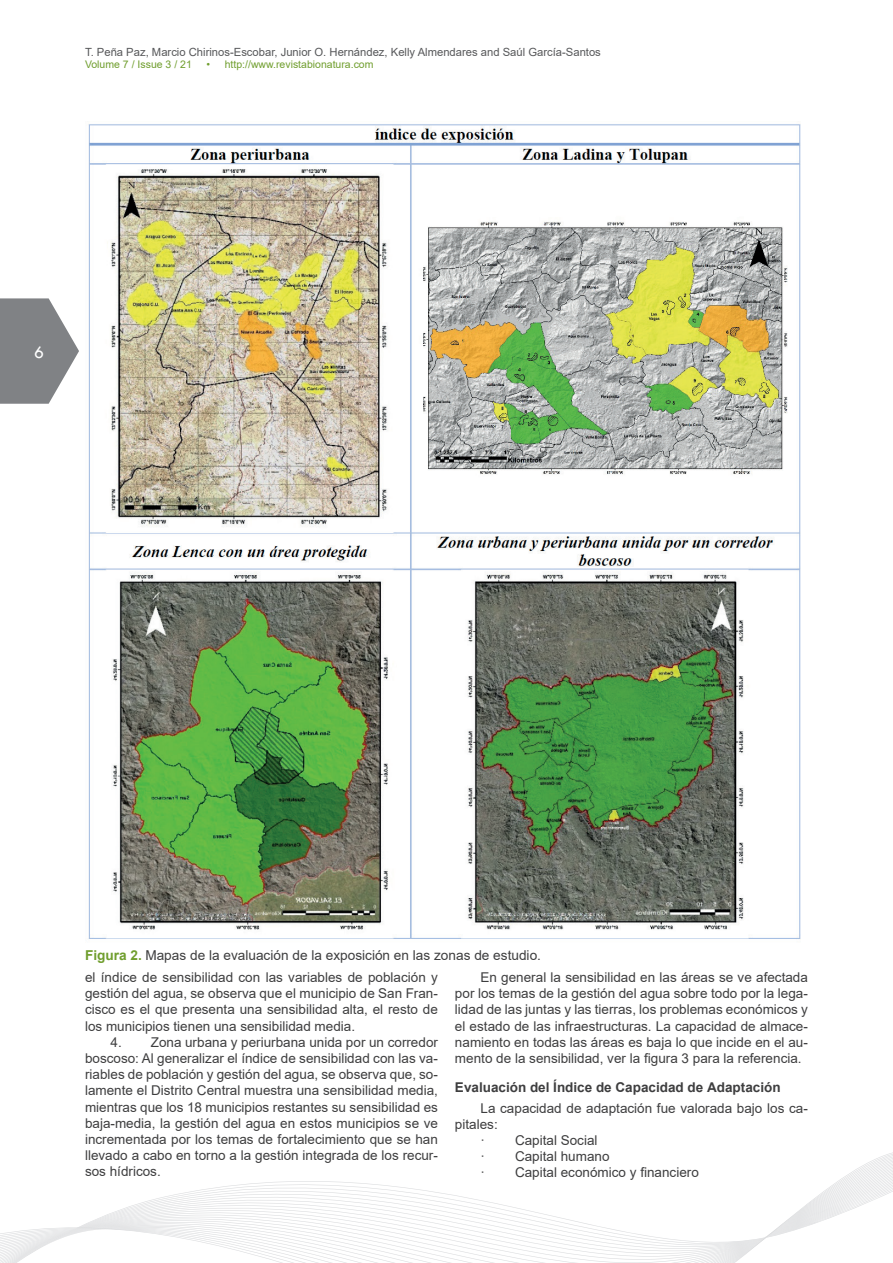
<style>
.page{position:relative;width:893px;height:1263px;background:#fff}
.page>*{position:absolute;margin:0;border:0;box-sizing:border-box;transform-origin:0 0}
.t1{font:18px "Tw Cen";color:#fff}
.t2{font:13.65px "Arial";color:#3e3e3f}
.t3{font:13.5px/16.2px "Arial";color:#3e3e3f;text-align:justify}
.t4{font:700 13.5px "Arial";color:#3e3e3f}
.t5{font:11.25px "Arial";color:#57585a}
.t6{font:10.5px "Arial";color:#709e2e}
.s1{font-weight:700;color:#709e2e}
</style>
<div class="page">
<svg style="left:0;top:298px;width:79px;height:106px"></svg>
<svg style="left:0;top:1152px;width:893px;height:111px"></svg>
<img style="left:88px;top:124px;width:713px;height:815px">
<p class="t5" style="left:85px;top:44px;width:517px">T. Peña Paz, Marcio Chirinos-Escobar, Junior O. Hernández, Kelly Almendares and Saúl García-Santos</p>
<p class="t6" style="left:85px;top:57px;width:108px">Volume 7 / Issue 3 / 21</p>
<p class="t6" style="left:206px;top:57px;width:169px">• http://www.revistabionatura.com</p>
<h1 class="t1" style="left:34px;top:341px;width:11px">6</h1>
<p class="t2" style="left:85px;top:945px;width:457px"><span class="s1">Figura 2.</span> Mapas de la evaluación de la exposición en las zonas de estudio.</p>
<p class="t3" style="left:85px;top:969px;width:354px">el índice de sensibilidad con las variables de población y gestión del agua, se observa que el municipio de San Fran&shy;cisco es el que presenta una sensibilidad alta, el resto de los municipios tienen una sensibilidad media.</p>
<p class="t3" style="left:85px;top:1034px;width:354px;text-indent:26px">4. Zona urbana y periurbana unida por un corredor boscoso: Al generalizar el índice de sensibilidad con las va&shy;riables de población y gestión del agua, se observa que, so&shy;lamente el Distrito Central muestra una sensibilidad media, mientras que los 18 municipios restantes su sensibilidad es baja-media, la gestión del agua en estos municipios se ve incrementada por los temas de fortalecimiento que se han llevado a cabo en torno a la gestión integrada de los recur&shy;sos hídricos.</p>
<p class="t3" style="left:455px;top:969px;width:354px;text-indent:26px">En general la sensibilidad en las áreas se ve afectada por los temas de la gestión del agua sobre todo por la lega&shy;lidad de las juntas y las tierras, los problemas económicos y el estado de las infraestructuras. La capacidad de almace&shy;namiento en todas las áreas es baja lo que incide en el au&shy;mento de la sensibilidad, ver la figura 3 para la referencia.</p>
<p class="t4" style="left:455px;top:1078px;width:327px">Evaluación del Índice de Capacidad de Adaptación</p>
<p class="t3" style="left:480px;top:1099px;width:329px">La capacidad de adaptación fue valorada bajo los ca-</p>
<p class="t3" style="left:455px;top:1116px;width:44px">pitales:</p>
<p class="t3" style="left:480px;top:1132px;width:119px">· Capital Social</p>
<p class="t3" style="left:480px;top:1148px;width:131px">· Capital humano</p>
<p class="t3" style="left:480px;top:1164px;width:220px">· Capital económico y financiero</p>
</div>
